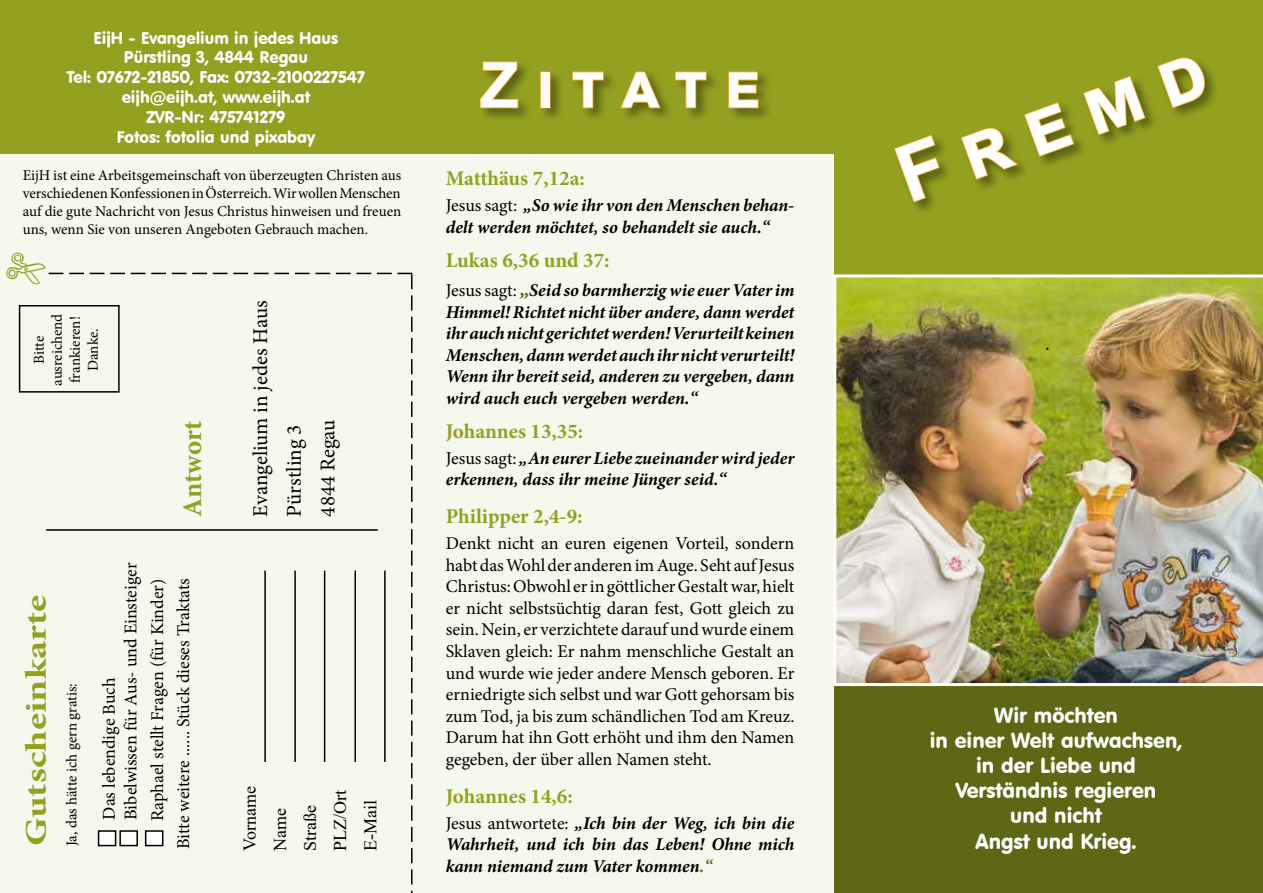
<style>
.page{position:relative;width:1263px;height:893px;background:#fff}
.page>*{position:absolute;margin:0;border:0;box-sizing:border-box;transform-origin:0 0}
.t1{font:700 78px "Arial";color:#fff}
.t2{font:700 63px "Arial";color:#fff}
.t3{font:700 30px "Minion Pro";color:#94a020;scale:1.3 1}
.t4{font:700 27px "Minion Pro";letter-spacing:-.005em;color:#94a020}
.t5{font:21px/25.2px "VAG Rounded BT";color:#fff;text-align:center}
.t6{font:700 21px "Minion Pro";color:#94a020}
.t7{font:21px/33.8px "Minion Pro";color:#000}
.t8{font:18px/21.6px "Minion Pro";letter-spacing:-.005em;color:#000}
.t9{font:italic 700 18px/21.6px "Minion Pro";color:#000}
.t10{font:18px/30.2px "Times New Roman";color:#000}
.t11{font:16.5px/19.8px "VAG Rounded BT";color:#fff;text-align:center}
.t12{font:15px/18px "Minion Pro";letter-spacing:-.005em;color:#000;text-align:center}
.s1{font-weight:400;font-style:normal}
.s2{font-size:21px;color:#5e6713}
.s3{color:#5e6713}
</style>
<div class="page">
<div style="left:0;top:153px;width:838px;height:740px;background:#f5f8ed"></div>
<div style="left:835px;top:0;width:428px;height:279px;background:#94a020"></div>
<div style="left:835px;top:686px;width:428px;height:207px;background:#5e6713"></div>
<div style="left:0;top:0;width:838px;height:153px;background:#94a020"></div>
<img style="left:833px;top:274px;width:430px;height:412px">
<div style="left:477px;top:59px;width:295px;height:64px;background:#000;opacity:.4"></div>
<svg style="left:479px;top:60px;width:40px;height:49px"></svg>
<div style="left:540px;top:71px;width:10px;height:37px;border:2px solid #f8b03e"></div>
<svg style="left:571px;top:71px;width:34px;height:38px"></svg>
<svg style="left:619px;top:70px;width:43px;height:39px"></svg>
<svg style="left:674px;top:71px;width:33px;height:38px"></svg>
<svg style="left:727px;top:71px;width:32px;height:38px"></svg>
<svg style="left:894px;top:135px;width:47px;height:69px"></svg>
<svg style="left:961px;top:102px;width:114px;height:79px"></svg>
<svg style="left:1082px;top:76px;width:65px;height:73px"></svg>
<svg style="left:1157px;top:57px;width:49px;height:52px"></svg>
<svg style="left:1045px;top:347px;width:6px;height:5px"></svg>
<svg style="left:18px;top:272px;width:394px;height:621px"></svg>
<p class="t11" style="left:67px;top:27px;width:299px">EijH - Evangelium in jedes Haus<br>Pürstling 3, 4844 Regau<br>Tel: 07672-21850, Fax: 0732-2100227547 eijh@eijh.at, www.eijh.at<br>ZVR-Nr: 475741279<br>Fotos: fotolia und pixabay</p>
<p class="t12" style="left:23px;top:166px;width:380px;text-align:justify">EijH ist eine Arbeitsgemeinschaft von überzeugten Christen aus verschiedenen Konfessionen in Österreich. Wir wollen Menschen auf die gute Nachricht von Jesus Christus hinweisen und freuen uns, wenn Sie von unseren Angeboten Gebrauch machen.</p>
<p class="t12" style="left:30px;top:386px;width:74px;rotate:-90deg">Bitte ausreichend frankieren!<br>Danke.</p>
<h3 class="t4" style="left:173px;top:516px;width:97px;rotate:-90deg">Antwort</h3>
<h3 class="t3" style="left:15px;top:846px;width:195px;rotate:-90deg">Gutscheinkarte</h3>
<p class="t12" style="left:63px;top:846px;width:165px;rotate:-90deg">Ja, das hätte ich gern gratis:</p>
<p class="t8" style="left:117px;top:821px;width:260px;line-height:26.8px;rotate:-90deg">Bibelwissen für Aus- und Einsteiger<br>Raphael stellt Fragen (für Kinder)</p>
<p class="t8" style="left:98px;top:820px;width:144px;rotate:-90deg">Das lebendige Buch</p>
<p class="t8" style="left:173px;top:849px;width:272px;rotate:-90deg">Bitte weitere ...... Stück dieses Traktats</p>
<p class="t7" style="left:244px;top:516px;width:217px;rotate:-90deg">Evangelium in jedes Haus<br>Pürstling 3<br>4844 Regau</p>
<p class="t10" style="left:234px;top:851px;width:66px;rotate:-90deg">Vorname<br>Name<br>Straße<br>PLZ/Ort<br>E-Mail</p>
<h2 class="t2" style="left:480px;top:41px;width:281px">Z i t a t e</h2>
<p class="t6" style="left:446px;top:164px;width:141px">Matthäus 7,12a:</p>
<p class="t9" style="left:446px;top:194px;width:350px"><span class="s1">Jesus sagt:</span> „So wie ihr von den Menschen behan&shy;delt werden möchtet, so behandelt sie auch.“</p>
<p class="t6" style="left:446px;top:245px;width:165px">Lukas 6,36 und 37:</p>
<p class="t9" style="left:446px;top:279px;width:350px;text-align:justify"><span class="s1">Jesus sagt:</span> <span class="s2">„</span>Seid so barmherzig wie euer Vater im Himmel! Richtet nicht über andere, dann werdet ihr auch nicht gerichtet werden! Verurteilt keinen Menschen, dann werdet auch ihr nicht verurteilt!<br>Wenn ihr bereit seid, anderen zu vergeben, dann wird auch euch vergeben werden.“</p>
<p class="t6" style="left:446px;top:416px;width:139px">Johannes 13,35:</p>
<p class="t9" style="left:446px;top:447px;width:350px"><span class="s1">Jesus sagt:</span> „An eurer Liebe zueinander wird jeder erkennen, dass ihr meine Jünger seid.“</p>
<p class="t6" style="left:446px;top:502px;width:138px">Philipper 2,4-9:</p>
<p class="t8" style="left:446px;top:532px;width:350px;text-align:justify">Denkt nicht an euren eigenen Vorteil, sondern habt das Wohl der anderen im Auge. Seht auf Jesus Christus: Obwohl er in göttlicher Gestalt war, hielt er nicht selbstsüchtig daran fest, Gott gleich zu sein. Nein, er verzichtete darauf und wurde einem Sklaven gleich: Er nahm menschliche Gestalt an und wurde wie jeder andere Mensch geboren. Er erniedrigte sich selbst und war Gott gehorsam bis zum Tod, ja bis zum schändlichen Tod am Kreuz.<br>Darum hat ihn Gott erhöht und ihm den Namen gegeben, der über allen Namen steht.</p>
<p class="t6" style="left:446px;top:781px;width:129px">Johannes 14,6:</p>
<p class="t9" style="left:446px;top:812px;width:350px;text-align:justify"><span class="s1">Jesus antwortete:</span> „Ich bin der Weg, ich bin die Wahrheit, und ich bin das Leben! Ohne mich kann niemand zum Vater kommen<span class="s3">.“</span></p>
<h1 class="t1" style="left:881px;top:126px;width:325px;rotate:-20deg">F r e m d</h1>
<p class="t5" style="left:930px;top:702px;width:254px">Wir möchten<br>in einer Welt aufwachsen, in der Liebe und<br>Verständnis regieren<br>und nicht<br>Angst und Krieg.</p>
</div>
